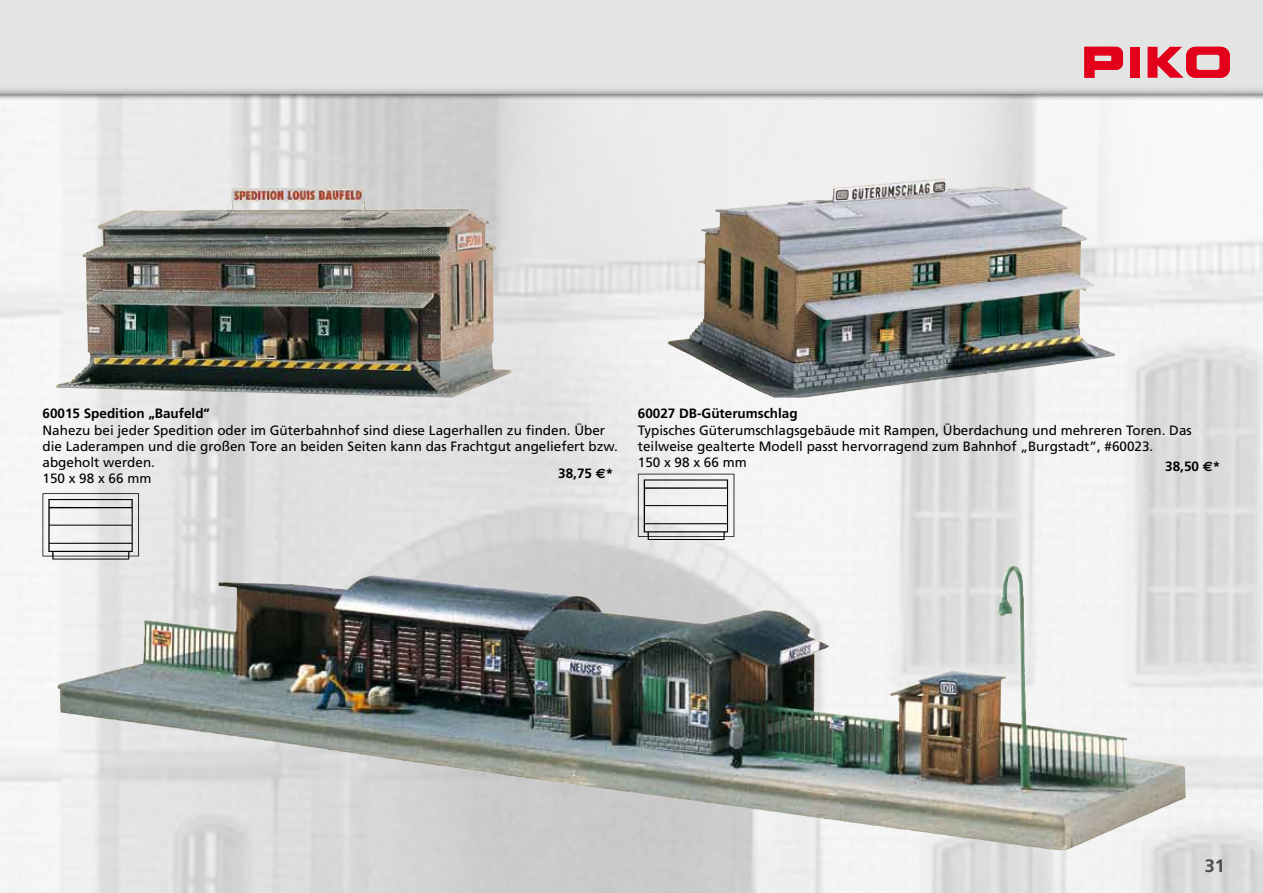
<style>
.page{position:relative;width:1263px;height:893px;background:#fff}
.page>*{position:absolute;margin:0;border:0;box-sizing:border-box;transform-origin:0 0}
.t1{font:700 18px "Frutiger";color:#4b4b4d}
.t2{font:13.5px/16.2px "Frutiger";color:#000}
.t3{font:700 13.5px "Frutiger";color:#000}
.s1{font-family:"Euro Sans"}
</style>
<div class="page">
<img style="left:0;top:100px;width:1263px;height:793px">
<div style="left:0;top:0;width:1263px;height:100px;background:#000;opacity:.5"></div>
<div style="left:0;top:0;width:1263px;height:94px;background:#e3e4e4"></div>
<svg style="left:1084px;top:47px;width:39px;height:31px"></svg>
<div style="left:1130px;top:47px;width:10px;height:31px;background:#e2001a"></div>
<svg style="left:1147px;top:47px;width:83px;height:31px"></svg>
<img style="left:43px;top:174px;width:189px;height:178px">
<img style="left:701px;top:178px;width:239px;height:55px">
<img style="left:807px;top:568px;width:214px;height:155px">
<svg style="left:43px;top:493px;width:96px;height:67px"></svg>
<svg style="left:638px;top:474px;width:96px;height:66px"></svg>
<p class="t3" style="left:43px;top:406px;width:169px">60015 Spedition „Baufeld”</p>
<p class="t2" style="left:43px;top:422px;width:577px">Nahezu bei jeder Spedition oder im Güterbahnhof sind diese Lagerhallen zu finden. Über die Laderampen und die großen Tore an beiden Seiten kann das Frachtgut angeliefert bzw. abgeholt werden.<br>150 x 98 x 66 mm</p>
<p class="t3" style="left:558px;top:465px;width:57px">38,75 <span class="s1">€</span>*</p>
<p class="t3" style="left:638px;top:406px;width:161px">60027 DB-Güterumschlag</p>
<p class="t2" style="left:638px;top:422px;width:555px">Typisches Güterumschlagsgebäude mit Rampen, Überdachung und mehreren Toren. Das teilweise gealterte Modell passt hervorragend zum Bahnhof „B urgstadt”, #60023.<br>150 x 98 x 66 mm</p>
<p class="t3" style="left:1165px;top:458px;width:57px">38,50 <span class="s1">€</span>*</p>
<h1 class="t1" style="left:1205px;top:855px;width:22px">31</h1>
</div>
